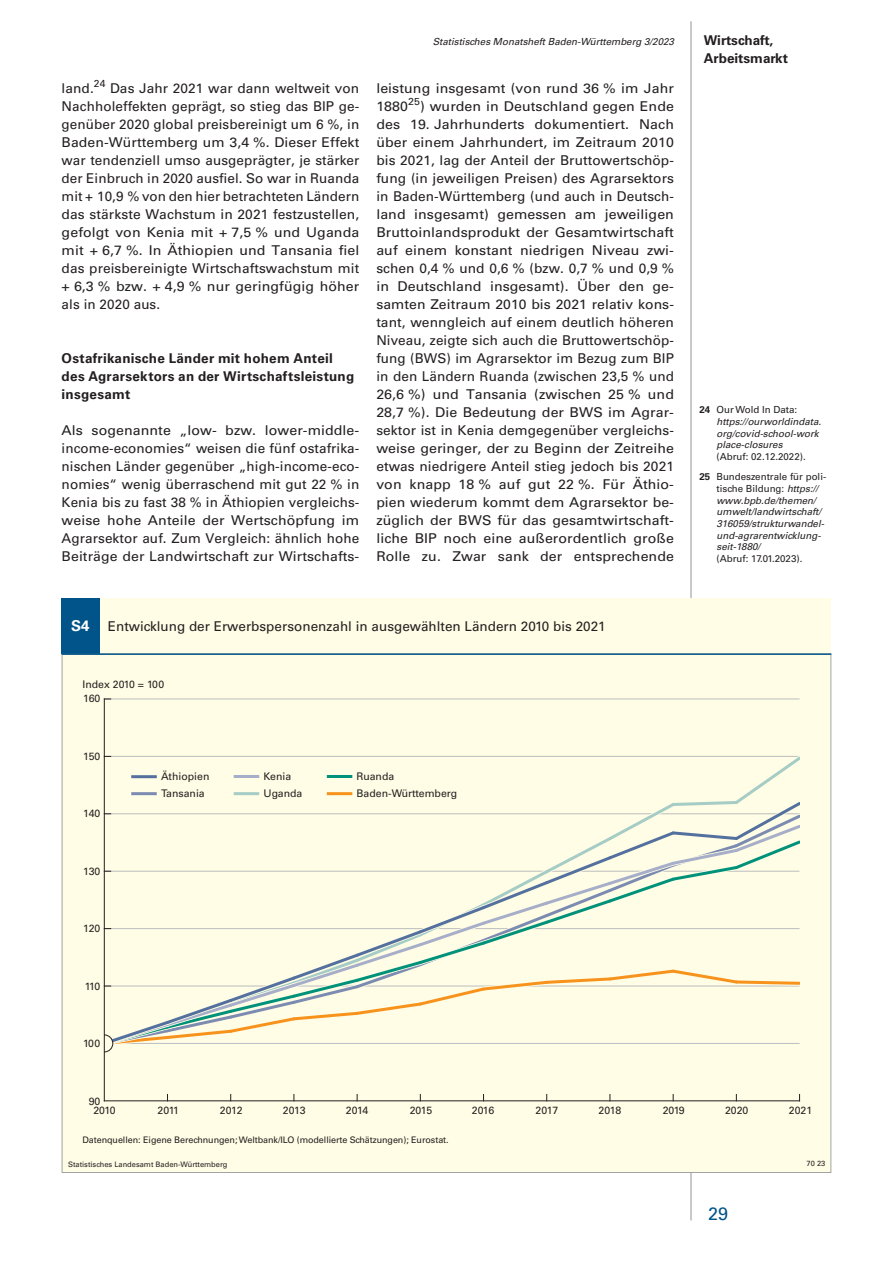
<style>
.page{position:relative;width:893px;height:1263px;background:#fff}
.page>*{position:absolute;margin:0;border:0;box-sizing:border-box;transform-origin:0 0}
.t1{font:18px "Univers";color:#01548a}
.Fließtext{font:13.5px/18px "Univers";letter-spacing:.005em;color:#231f20;text-align:justify;scale:1.05 1}
.Fließtext-2{font:13.5px/18px "Univers";letter-spacing:.005em;color:#231f20;text-align:justify}
.Kapitelzwischenübers{font:700 13.5px/18px "Univers";letter-spacing:.015em;color:#231f20}
.t2{font:10.5px "Univers";color:#231f20}
.t3{font:italic 9.75px/11.7px "Univers";color:#231f20}
.t4{font:9px "Univers";letter-spacing:-.005em;color:#231f20}
.t5{font:7.5px "Univers";color:#231f20}
.s1{font-weight:700;font-style:normal}
.s2{font-style:normal}
.s3{font-weight:700;font-size:15px;color:#fff}
</style>
<div class="page">
<hr style="left:691px;top:21px;width:1px;height:1199px;background:#939598">
<div style="left:62px;top:599px;width:769px;height:574px;background:#fffde5"></div>
<div style="left:62px;top:599px;width:38px;height:55px;background:#01548a"></div>
<svg style="left:62px;top:655px;width:769px;height:518px"></svg>
<hr style="left:104px;top:699px;width:695px;height:1px;background:#bcbdc0">
<hr style="left:104px;top:1100px;width:695px;height:1px;background:#231f20">
<hr style="left:104px;top:699px;width:1px;height:402px;background:#231f20">
<svg style="left:104px;top:752px;width:695px;height:300px"></svg>
<hr style="left:327px;top:792px;width:25px;height:3px;background:#f7931d">
<hr style="left:327px;top:775px;width:25px;height:3px;background:#00917b">
<hr style="left:234px;top:792px;width:25px;height:3px;background:#a6ccc6">
<hr style="left:234px;top:775px;width:25px;height:3px;background:#a6aec9">
<hr style="left:131px;top:775px;width:26px;height:3px;background:#54709e">
<hr style="left:131px;top:792px;width:26px;height:3px;background:#7c8bb1">
<hr style="left:62px;top:653px;width:769px;height:2px;background:#01548a">
<p class="Fließtext-2" style="left:62px;top:79px;width:299px">land.<sup>24</sup> Das Jahr 2021 war dann weltweit von Nachholeffekten geprägt, so stieg das BIP ge&shy;genüber 2020 global preisbereinigt um 6 %, in Baden-Württemberg um 3,4 %. Dieser Effekt war tendenziell umso ausgeprägter, je stärker der Einbruch in 2020 ausfiel. So war in Ruanda mit + 10,9 % von den hier betrachteten Ländern das stärkste Wachstum in 2021 festzustellen, gefolgt von Kenia mit + 7,5 % und Uganda mit + 6,7 %. In Äthiopien und Tansania fiel das preisbereinigte Wirtschaftswachstum mit + 6,3 % bzw. + 4,9 % nur geringfügig höher als in 2020 aus.</p>
<p class="Kapitelzwischenübers" style="left:62px;top:349px;width:294px">Ostafrikanische Länder mit hohem Anteil des Agrarsektors an der Wirtschaftsleistung insgesamt</p>
<p class="Fließtext" style="left:62px;top:421px;width:285px">Als sogenannte „low- bzw. lower-middle&shy;income-economies“ weisen die fünf ostafrika&shy;nischen Länder gegenüber „high-income-eco&shy;nomies“ wenig überraschend mit gut 22 % in Kenia bis zu fast 38 % in Äthiopien vergleichs&shy;weise hohe Anteile der Wertschöpfung im Agrarsektor auf. Zum Vergleich: ähnlich hohe Beiträge der Landwirtschaft zur Wirtschafts-</p>
<p class="t3" style="left:433px;top:35px;width:243px">Statistisches Monatsheft Baden-Württemberg 3/2023</p>
<p class="Kapitelzwischenübers" style="left:704px;top:31px;width:86px">Wirtschaft,<br>Arbeitsmarkt</p>
<p class="Fließtext" style="left:376px;top:79px;width:285px">leistung insgesamt (von rund 36 % im Jahr 1880<sup>25</sup>) wurden in Deutschland gegen Ende des 19. Jahrhunderts dokumentiert. Nach über einem Jahrhundert, im Zeitraum 2010 bis 2021, lag der Anteil der Bruttowertschöp&shy;fung (in jeweiligen Preisen) des Agrarsektors in Baden-Württemberg (und auch in Deutsch&shy;land insgesamt) gemessen am jeweiligen Bruttoinlandsprodukt der Gesamtwirtschaft auf einem konstant niedrigen Niveau zwi&shy;schen 0,4 % und 0,6 % (bzw. 0,7 % und 0,9 % in Deutschland insgesamt). Über den ge&shy;samten Zeitraum 2010 bis 2021 relativ kons‑ tant, wenngleich auf einem deutlich höheren Niveau, zeigte sich auch die Bruttowertschöp&shy;fung (BWS) im Agrarsektor im Bezug zum BIP in den Ländern Ruanda (zwischen 23,5 % und 26,6 %) und Tansania (zwischen 25 % und 28,7 %). Die Bedeutung der BWS im Agrar&shy;sektor ist in Kenia demgegenüber vergleichs&shy;weise geringer, der zu Beginn der Zeitreihe etwas niedrigere Anteil stieg jedoch bis 2021 von knapp 18 % auf gut 22 %. Für Äthio&shy;pien wiederum kommt dem Agrarsektor be&shy;züglich der BWS für das gesamtwirtschaft&shy;liche BIP noch eine außerordentlich große Rolle zu. Zwar sank der entsprechende</p>
<p class="t3" style="left:716px;top:404px;width:106px;text-indent:-17px"><span class="s1">24</span> <span class="s2">Our Wold In Data: </span>https://ourworldindata. org/covid-school-work place-closures<br><span class="s2">(Abruf: 02.12.2022).</span></p>
<p class="t3" style="left:716px;top:471px;width:111px;text-indent:-17px"><span class="s1">25</span> <span class="s2">Bundeszentrale für poli&shy;tische Bildung:</span> https:// www.bpb.de/themen/ umwelt/landwirtschaft/<br>316059/strukturwandel&shy;und-agrarentwicklung&shy;seit-1880/<br><span class="s2">(Abruf: 17.01.2023).</span></p>
<p class="Fließtext-2" style="left:71px;top:617px;width:536px"><span class="s3">S4</span> Entwicklung der Erwerbspersonenzahl in ausgewählten Ländern 2010 bis 2021</p>
<p class="t2" style="left:82px;top:678px;width:83px">Index 2010 = 100</p>
<p class="t2" style="left:83px;top:692px;width:19px">160</p>
<p class="t2" style="left:83px;top:750px;width:19px">150</p>
<p class="t2" style="left:83px;top:807px;width:19px">140</p>
<p class="t2" style="left:83px;top:865px;width:19px">130</p>
<p class="t2" style="left:83px;top:922px;width:19px">120</p>
<p class="t2" style="left:85px;top:980px;width:17px">110</p>
<p class="t2" style="left:83px;top:1037px;width:19px">100</p>
<p class="t2" style="left:161px;top:770px;width:50px">Äthiopien</p>
<p class="t2" style="left:161px;top:787px;width:45px">Tansania</p>
<p class="t2" style="left:263px;top:770px;width:29px">Kenia</p>
<p class="t2" style="left:263px;top:787px;width:40px">Uganda</p>
<p class="t2" style="left:357px;top:770px;width:39px">Ruanda</p>
<p class="t2" style="left:357px;top:787px;width:102px">Baden-Württemberg</p>
<p class="t2" style="left:89px;top:1095px;width:13px">90</p>
<p class="t2" style="left:93px;top:1104px;width:24px">2010</p>
<p class="t2" style="left:158px;top:1104px;width:23px">2011</p>
<p class="t2" style="left:220px;top:1104px;width:24px">2012</p>
<p class="t2" style="left:283px;top:1104px;width:24px">2013</p>
<p class="t2" style="left:346px;top:1104px;width:24px">2014</p>
<p class="t2" style="left:410px;top:1104px;width:24px">2015</p>
<p class="t2" style="left:472px;top:1104px;width:24px">2016</p>
<p class="t2" style="left:536px;top:1104px;width:24px">2017</p>
<p class="t2" style="left:599px;top:1104px;width:24px">2018</p>
<p class="t2" style="left:663px;top:1104px;width:24px">2019</p>
<p class="t2" style="left:725px;top:1104px;width:25px">2020</p>
<p class="t2" style="left:789px;top:1104px;width:25px">2021</p>
<p class="t4" style="left:82px;top:1134px;width:368px">Datenquellen: Eigene Berechnungen; Weltbank/ILO (modellierte Schätzungen); Eurostat.</p>
<p class="t5" style="left:68px;top:1159px;width:161px">Statistisches Landesamt Baden-Württemberg</p>
<p class="t5" style="left:807px;top:1159px;width:20px">70 23</p>
<h1 class="t1" style="left:708px;top:1203px;width:22px">29</h1>
</div>
